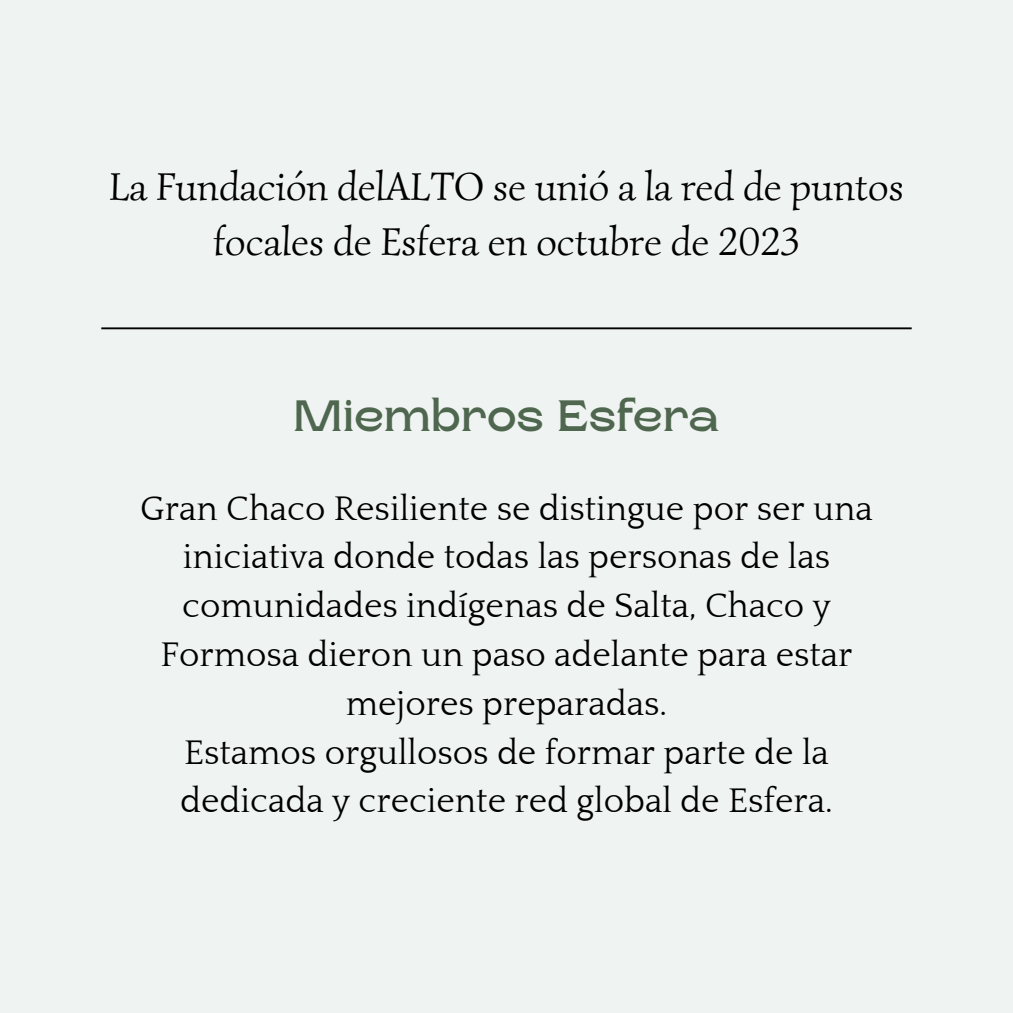
<style>
.page{position:relative;width:1013px;height:1013px;background:#fff}
.page>*{position:absolute;margin:0;border:0;box-sizing:border-box;transform-origin:0 0}
.t1{font:700 43.75px "Rasputin";color:#4f674f}
.t2{font:40px/55.2px "Simonetta";color:#000;text-align:center}
.t3{font:35px/48.8px "Quattrocento";color:#000;text-align:center}
</style>
<div class="page">
<div style="left:0;top:0;width:1012px;height:1012px;background:#eff3f1"></div>
<hr style="left:101px;top:327px;width:810px;height:2px;background:#000">
<p class="t2" style="left:109px;top:159px;width:796px">La Fundación delALTO se unió a la red de puntos focales de Esfera en octubre de 2023</p>
<p class="t1" style="left:293px;top:392px;width:428px">Miembros Esfera</p>
<p class="t3" style="left:140px;top:485px;width:734px">Gran Chaco Resiliente se distingue por ser una iniciativa donde todas las personas de las comunidades indígenas de Salta, Chaco y Formosa dieron un paso adelante para estar mejores preparadas.</p>
<p class="t3" style="left:180px;top:729px;width:654px;text-align:left">Estamos orgullosos de formar parte de la dedicada y creciente red global de Esfera.</p>
</div>
